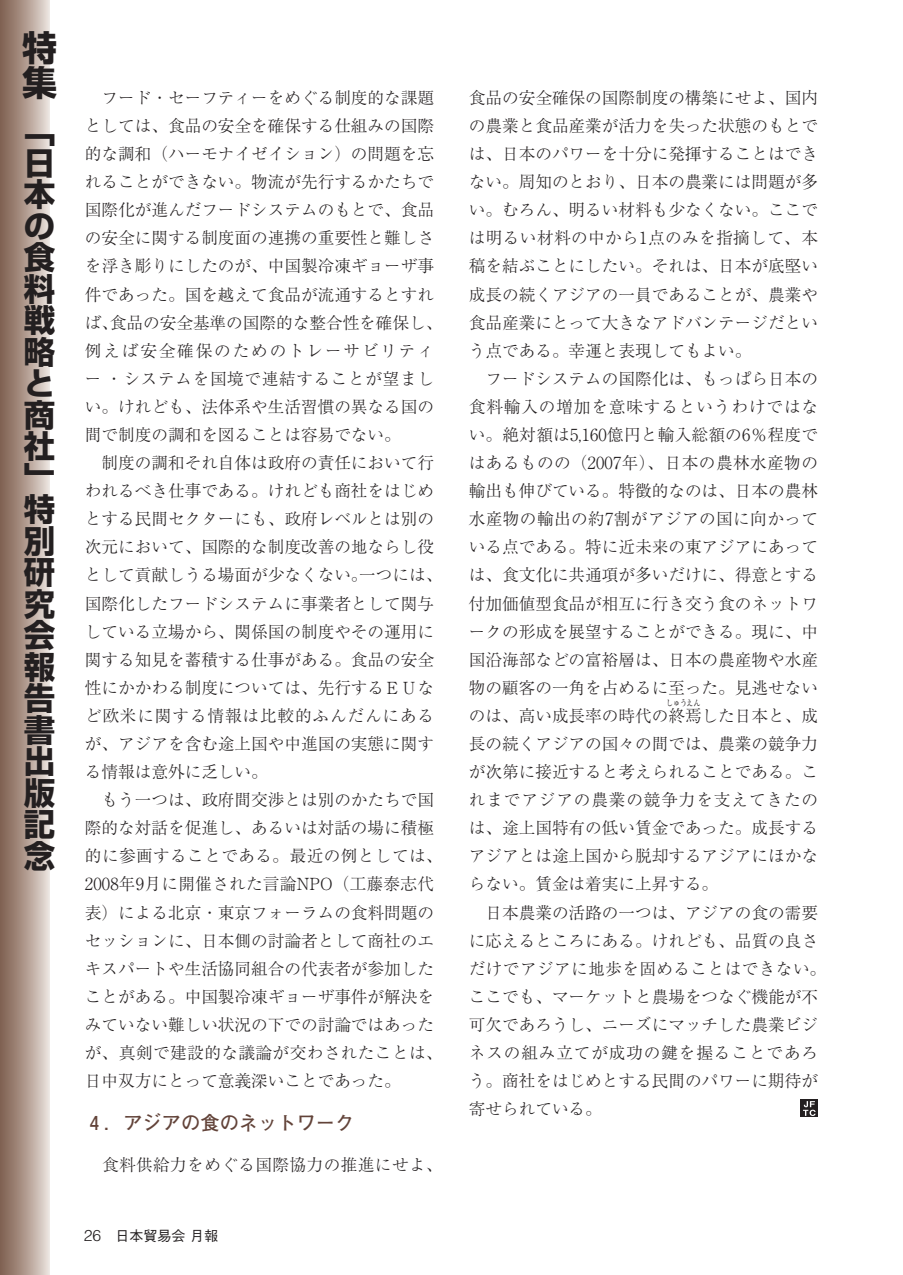
<style>
.page{position:relative;width:903px;height:1275px;background:#fff}
.page>*{position:absolute;margin:0;border:0;box-sizing:border-box;transform-origin:0 0}
.t1{font:700 35px/35px "Shin Go Pr 5";color:#231f20}
.t2{font:700 31.5px/31.5px "Shin Go Pr 5";color:#231f20;text-align:justify}
.寄稿タテ-タイトル大{font:700 19.25px "Futo Go B101 Pr 5";color:#624339}
.寄稿タテ-本文{font:300 16.62px/28px "Ryumin Pr 5";color:#231f20}
.寄稿タテ-本文-2{font:300 16.62px "Ryumin Pr 5";letter-spacing:.025em;color:#231f20}
.t3{font:500 14px "Gothic BBB Pr 5";color:#231f20}
.寄稿タテ-本文-3{font:300 8.4px "Ryumin Pr 5";color:#231f20;scale:.85 1}
.s1{font-family:"Helvetica";font-weight:300;font-size:15.75px}
</style>
<div class="page">
<div style="left:0;top:0;width:50px;height:1275px;background:linear-gradient(to right,#7b5a49,#e7ddd7)"></div>
<div style="left:801px;top:1100px;width:17px;height:17px;background:#231f20"></div>
<svg style="left:803px;top:1101px;width:12px;height:15px"></svg>
<p class="t1" style="left:22px;top:27px;width:36px">特集</p>
<p class="t2" style="left:24px;top:113px;width:33px">「日本の食料戦略と商社」特別研究会報告書出版記念</p>
<p class="寄稿タテ-本文" style="left:85px;top:82px;width:359px">　フード・セーフティーをめぐる制度的な課題としては、食品の安全を確保する仕組みの国際的な調和（ハーモナイゼイション）の問題を忘れることができない。物流が先行するかたちで国際化が進んだフードシステムのもとで、食品の安全に関する制度面の連携の重要性と難しさを浮き彫りにしたのが、中国製冷凍ギョーザ事件であった。国を越えて食品が流通するとすれば、食品の安全基準の国際的な整合性を確保し、例えば安全確保のためのトレーサビリティー・システムを国境で連結することが望ましい。けれども、法体系や生活習慣の異なる国の間で制度の調和を図ることは容易でない。</p>
<p class="寄稿タテ-本文" style="left:85px;top:447px;width:359px">　制度の調和それ自体は政府の責任において行われるべき仕事である。けれども商社をはじめとする民間セクターにも、政府レベルとは別の次元において、国際的な制度改善の地ならし役として貢献しうる場面が少なくない。一つには、国際化したフードシステムに事業者として関与している立場から、関係国の制度やその運用に関する知見を蓄積する仕事がある。食品の安全性にかかわる制度については、先行するＥＵなど欧米に関する情報は比較的ふんだんにあるが、アジアを含む途上国や中進国の実態に関する情報は意外に乏しい。</p>
<p class="寄稿タテ-本文" style="left:85px;top:785px;width:359px">　もう一つは、政府間交渉とは別のかたちで国際的な対話を促進し、あるいは対話の場に積極的に参画することである。最近の例としては、<br>2008年9月に開催された言論NPO（工藤泰志代表）による北京・東京フォーラムの食料問題のセッションに、日本側の討論者として商社のエキスパートや生活協同組合の代表者が参加したことがある。中国製冷凍ギョーザ事件が解決をみていない難しい状況の下での討論ではあったが、真剣で建設的な議論が交わされたことは、日中双方にとって意義深いことであった。</p>
<p class="寄稿タテ-タイトル大" style="left:85px;top:1107px;width:271px">₄．アジアの食のネットワーク</p>
<p class="寄稿タテ-本文-2" style="left:85px;top:1152px;width:359px">　食料供給力をめぐる国際協力の推進にせよ、</p>
<p class="t3" style="left:84px;top:1224px;width:136px"><span class="s1">26</span>　日本貿易会 月報</p>
<p class="寄稿タテ-本文" style="left:469px;top:82px;width:351px;text-align:justify">食品の安全確保の国際制度の構築にせよ、国内の農業と食品産業が活力を失った状態のもとでは、日本のパワーを十分に発揮することはできない。周知のとおり、日本の農業には問題が多い。むろん、明るい材料も少なくない。ここでは明るい材料の中から1点のみを指摘して、本稿を結ぶことにしたい。それは、日本が底堅い成長の続くアジアの一員であることが、農業や食品産業にとって大きなアドバンテージだという点である。幸運と表現してもよい。</p>
<p class="寄稿タテ-本文" style="left:469px;top:363px;width:351px;text-align:justify">　フードシステムの国際化は、もっぱら日本の食料輸入の増加を意味するというわけではない。絶対額は5,160億円と輸入総額の6％程度ではあるものの（2007年）、日本の農林水産物の輸出も伸びている。特徴的なのは、日本の農林水産物の輸出の約7割がアジアの国に向かっている点である。特に近未来の東アジアにあっては、食文化に共通項が多いだけに、得意とする付加価値型食品が相互に行き交う食のネットワークの形成を展望することができる。現に、中国沿海部などの富裕層は、日本の農産物や水産物の顧客の一角を占めるに至った。見逃せないのは、高い成長率の時代の終焉した日本と、成</p>
<p class="寄稿タテ-本文-3" style="left:666px;top:696px;width:42px">しゅうえん</p>
<p class="寄稿タテ-本文" style="left:469px;top:728px;width:351px;text-align:justify">長の続くアジアの国々の間では、農業の競争力が次第に接近すると考えられることである。これまでアジアの農業の競争力を支えてきたのは、途上国特有の低い賃金であった。成長するアジアとは途上国から脱却するアジアにほかならない。賃金は着実に上昇する。</p>
<p class="寄稿タテ-本文" style="left:469px;top:897px;width:359px">　日本農業の活路の一つは、アジアの食の需要に応えるところにある。けれども、品質の良さだけでアジアに地歩を固めることはできない。ここでも、マーケットと農場をつなぐ機能が不可欠であろうし、ニーズにマッチした農業ビジネスの組み立てが成功の鍵を握ることであろう。商社をはじめとする民間のパワーに期待が寄せられている。</p>
</div>
